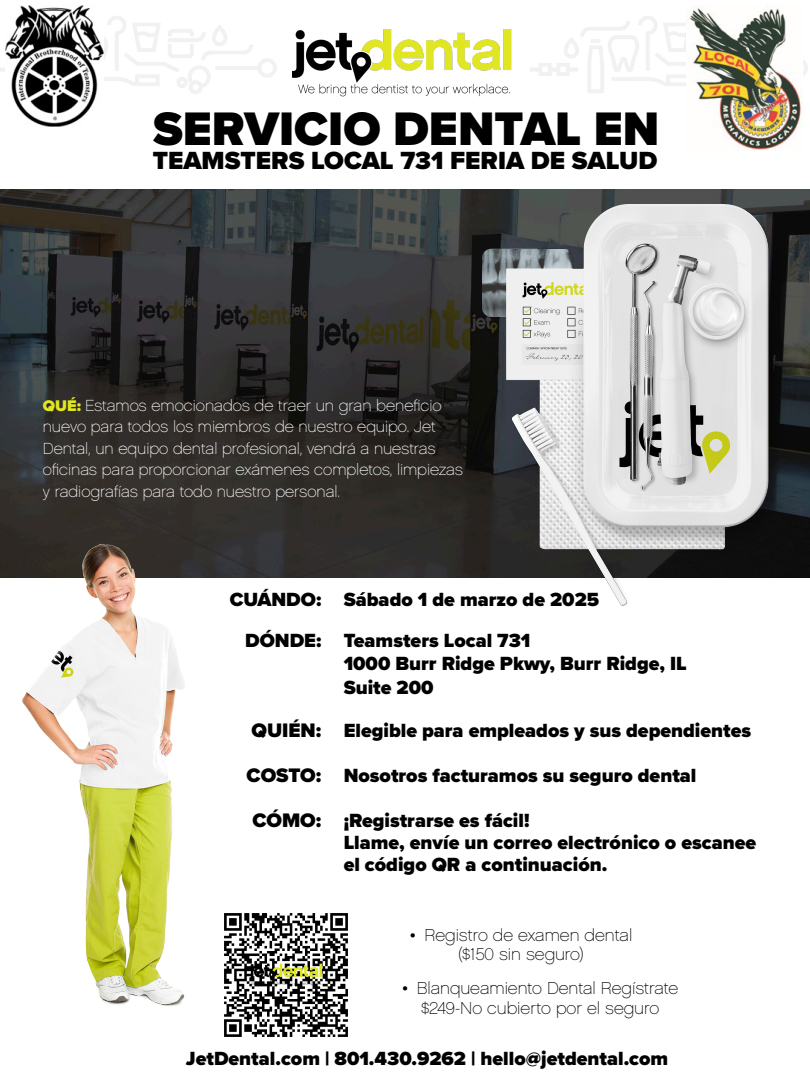
<style>
.page{position:relative;width:810px;height:1080px;background:#fff}
.page>*{position:absolute;margin:0;border:0;box-sizing:border-box;transform-origin:0 0}
.t1{font:900 48.75px "Proxima Nova";color:#000}
.t2{font:900 25.75px "Proxima Nova";color:#000}
.t3{font:900 20.25px "Proxima Nova";color:#000}
.t4{font:900 19.75px/23.8px "Proxima Nova";color:#000}
.t5{font:17.25px/19.6px "Chalet Paris Nineteen Sixty";color:#000;text-align:center}
.t6{font:16px/21.5px "Chalet Paris Nineteen Sixty";color:#fff}
.s1{font-family:"Proxima Nova";font-weight:900;color:#e0e622}
.s2{font-family:"Times New Roman"}
</style>
<div class="page">
<img style="left:0;top:5px;width:613px;height:92px">
<img style="left:0;top:190px;width:810px;height:387px">
<img style="left:482px;top:205px;width:310px;height:401px">
<img style="left:224px;top:913px;width:124px;height:124px">
<img style="left:22px;top:545px;width:164px;height:461px">
<img style="left:6px;top:6px;width:98px;height:121px">
<img style="left:687px;top:6px;width:116px;height:144px">
<h1 class="t1" style="left:153px;top:93px;width:508px">SERVICIO DENTAL EN</h1>
<h2 class="t2" style="left:153px;top:142px;width:506px">TEAMSTERS LOCAL 731 FERIA DE SALUD</h2>
<p class="t6" style="left:43px;top:394px;width:422px"><span class="s1">QUÉ:</span> Estamos emocionados de traer un gran beneficio nuevo para todos los miembros de nuestro equipo. Jet Dental, un equipo dental profesional, vendrá a nuestras oficinas para proporcionar exámenes completos, limpiezas y radiografías para todo nuestro personal.</p>
<p class="t4" style="left:230px;top:578px;width:93px;line-height:41px;text-align:right">CUÁNDO:<br>DÓNDE:</p>
<p class="t4" style="left:344px;top:587px;width:257px">Sábado 1 de marzo de 2025</p>
<p class="t4" style="left:344px;top:628px;width:345px">Teamsters Local 731<br>1000 Burr Ridge Pkwy, Burr Ridge, IL<br>Suite 200</p>
<p class="t3" style="left:252px;top:715px;width:71px">QUIÉN:</p>
<p class="t3" style="left:247px;top:760px;width:76px">COSTO:</p>
<p class="t3" style="left:252px;top:806px;width:70px">CÓMO:</p>
<p class="t4" style="left:344px;top:718px;width:409px">Elegible para empleados y sus dependientes</p>
<p class="t4" style="left:344px;top:763px;width:354px">Nosotros facturamos su seguro dental</p>
<p class="t4" style="left:344px;top:809px;width:414px;line-height:22.2px">¡Registrarse es fácil!<br>Llame, envíe un correo electrónico o escanee el código QR a continuación.</p>
<p class="t5" style="left:410px;top:925px;width:224px"><span class="s2">•</span> Registro de examen dental ($150 sin seguro)</p>
<p class="t5" style="left:402px;top:979px;width:278px"><span class="s2">•</span> Blanqueamiento Dental Regístrate $249-No cubierto por el seguro</p>
<p class="t4" style="left:186px;top:1046px;width:484px">JetDental.com | 801.430.9262 | hello@jetdental.com</p>
</div>
